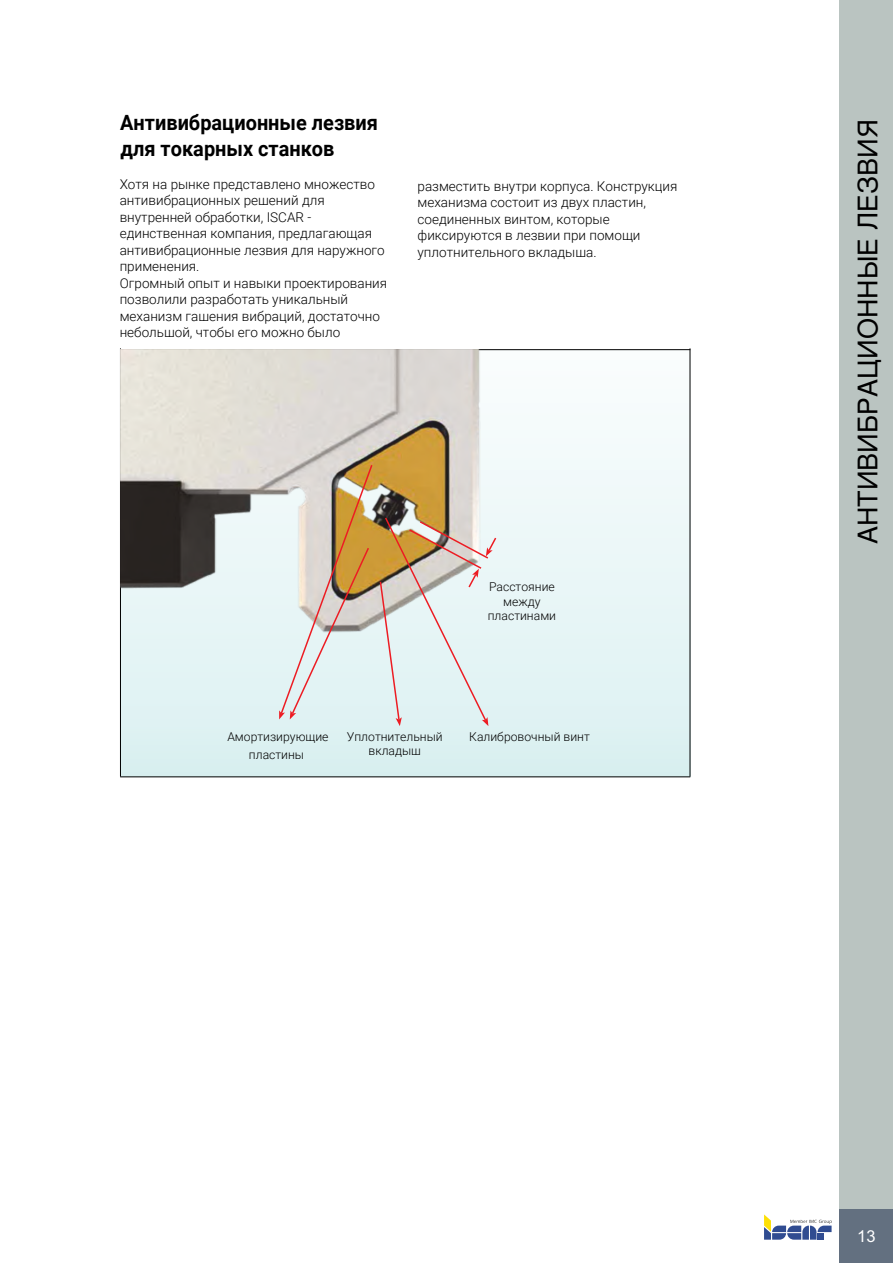
<style>
.page{position:relative;width:893px;height:1263px;background:#fff}
.page>*{position:absolute;margin:0;border:0;box-sizing:border-box;transform-origin:0 0}
.t1{font:27px "Te X Gyre Heros";color:#000}
.t2{font:700 21px/26.1px "Roboto";color:#000;scale:.95 1}
.t3{font:16.5px "Arial";color:#fff}
.t4{font:300 13.5px/16.5px "Roboto";color:#000}
.t5{font:300 12.15px/14.4px "Roboto";color:#000;text-align:center}
</style>
<div class="page">
<div style="left:120px;top:350px;width:570px;height:427px;background:linear-gradient(to bottom,#fbfdfe,#daf0f1)"></div>
<hr style="left:120px;top:349px;width:570px;height:1px;background:#000">
<hr style="left:120px;top:348px;width:1px;height:428px;background:#000">
<hr style="left:690px;top:348px;width:1px;height:428px;background:#000">
<hr style="left:120px;top:776px;width:570px;height:1px;background:#000">
<img style="left:121px;top:350px;width:370px;height:290px">
<svg style="left:279px;top:463px;width:219px;height:263px;background:#d6d0c0"></svg>
<div style="left:839px;top:1208px;width:54px;height:55px;background:#637080"></div>
<div style="left:839px;top:0;width:54px;height:1209px;background:#bac4c1"></div>
<svg style="left:764px;top:1214px;width:68px;height:26px"></svg>
<h2 class="t2" style="left:120px;top:109px;width:273px">Антивибрационные лезвия для токарных станков</h2>
<p class="t4" style="left:120px;top:175px;width:269px">Хотя на рынке представлено множество антивибрационных решений для внутренней обработки, ISCAR - единственная компания, предлагающая антивибрационные лезвия для наружного применения.<br>Огромный опыт и навыки проектирования позволили разработать уникальный механизм гашения вибраций, достаточно небольшой, чтобы его можно было</p>
<p class="t4" style="left:418px;top:177px;width:261px">разместить внутри корпуса. Конструкция механизма состоит из двух пластин, соединенных винтом, которые фиксируются в лезвии при помощи уплотнительного вкладыша.</p>
<p class="t5" style="left:488px;top:579px;width:70px">Расстояние между пластинами</p>
<p class="t5" style="left:227px;top:727px;width:103px;line-height:17.9px">Амортизирующие пластины</p>
<p class="t5" style="left:347px;top:728px;width:98px;line-height:14.9px">Уплотнительный вкладыш</p>
<p class="t5" style="left:469px;top:729px;width:122px">Калибровочный винт</p>
<h1 class="t1" style="left:846px;top:544px;width:426px;rotate:-90deg">АНТИВИБРАЦИОННЫЕ ЛЕЗВИЯ</h1>
<p class="t3" style="left:857px;top:1230px;width:20px">13</p>
</div>
